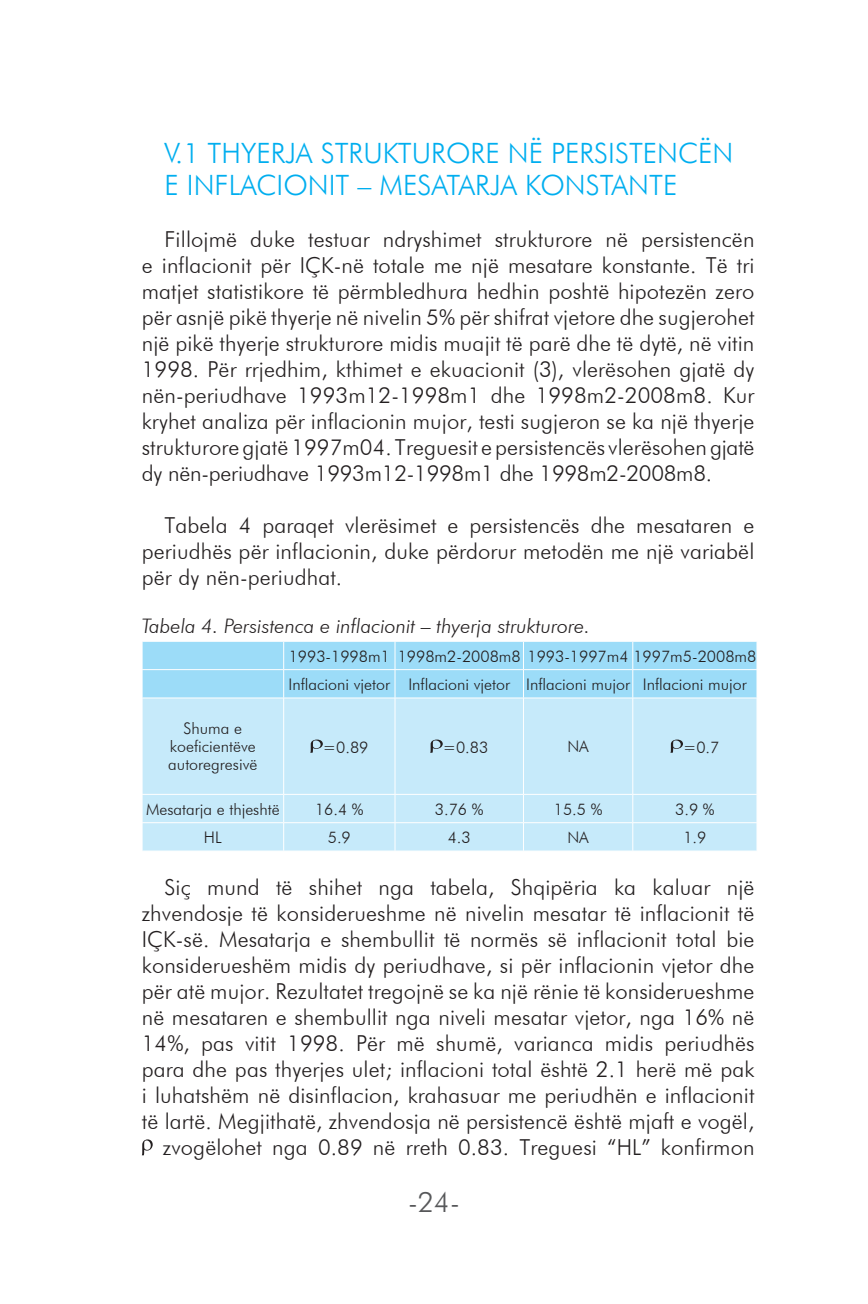
<style>
.page{position:relative;width:868px;height:1304px;background:#fff}
.page>*{position:absolute;margin:0;border:0;box-sizing:border-box;transform-origin:0 0}
.t1{font:300 28px/32px "Futura BT";color:#00aeef}
.t2{font:300 28px "Futura BT";color:#57585a}
.t3{font:300 22px/26px "Futura BT";letter-spacing:.005em;color:#231f20;text-align:justify}
.t4{font:italic 300 20px "Futura BT";color:#231f20}
.t5{font:300 16px/18px "Futura BT";color:#231f20}
</style>
<div class="page">
<div style="left:143px;top:699px;width:613px;height:152px;background:#c6eafa"></div>
<svg style="left:142px;top:641px;width:615px;height:57px;background:#a0ddf8"></svg>
<hr style="left:283px;top:698px;width:1px;height:96px;background:#fff">
<hr style="left:394px;top:698px;width:1px;height:96px;background:#fff">
<hr style="left:523px;top:698px;width:1px;height:96px;background:#fff">
<hr style="left:632px;top:698px;width:1px;height:96px;background:#fff">
<hr style="left:142px;top:794px;width:141px;height:1px;background:#fff">
<hr style="left:283px;top:794px;width:112px;height:1px;background:#fff">
<hr style="left:395px;top:794px;width:128px;height:1px;background:#fff">
<hr style="left:523px;top:794px;width:109px;height:1px;background:#fff">
<hr style="left:632px;top:794px;width:125px;height:1px;background:#fff">
<hr style="left:142px;top:822px;width:141px;height:1px;background:#fff">
<svg style="left:142px;top:795px;width:1px;height:56px"></svg>
<hr style="left:283px;top:822px;width:112px;height:1px;background:#fff">
<svg style="left:283px;top:795px;width:1px;height:56px"></svg>
<hr style="left:395px;top:822px;width:128px;height:1px;background:#fff">
<svg style="left:394px;top:795px;width:1px;height:56px"></svg>
<hr style="left:523px;top:822px;width:109px;height:1px;background:#fff">
<svg style="left:523px;top:795px;width:1px;height:56px"></svg>
<hr style="left:632px;top:822px;width:125px;height:1px;background:#fff">
<svg style="left:632px;top:795px;width:1px;height:56px"></svg>
<svg style="left:756px;top:795px;width:1px;height:56px"></svg>
<svg style="left:310px;top:740px;width:13px;height:13px"></svg>
<svg style="left:430px;top:740px;width:12px;height:13px"></svg>
<svg style="left:670px;top:740px;width:13px;height:13px"></svg>
<svg style="left:142px;top:1139px;width:11px;height:16px"></svg>
<p class="t1" style="left:164px;top:137px;width:570px">V.1 Thyerja strukturore në persistencën e inflacionit – mesatarja konstante</p>
<p class="t3" style="left:142px;top:226px;width:614px;text-indent:23px">Fillojmë duke testuar ndryshimet strukturore në persistencën e inflacionit për I ÇK-në totale me një mesatare konstante. Të tri matjet statistikore të përmbledhura hedhin poshtë hipotezën zero për asnjë pikë thyerje në nivelin 5% për shifrat vjetore dhe sugjerohet një pikë thyerje strukturore midis muajit të parë dhe të dytë, në vitin 1998. Për rrjedhim, kthimet e ekuacionit (3), vlerësohen gjatë dy nën-periudhave 1993m12-1998m1 dhe 1998m2-2008m8. Kur kryhet analiza për inflacionin mujor, testi sugjeron se ka një thyerje strukturore gjatë 1997m04. Treguesit e persistencës vlerësohen gjatë dy nën-periudhave 1993m12-1998m1 dhe 1998m2-2008m8.</p>
<p class="t3" style="left:142px;top:512px;width:614px;text-indent:23px">Tabela 4 paraqet vlerësimet e persistencës dhe mesataren e periudhës për inflacionin, duke përdorur metodën me një variabël për dy nën-periudhat.</p>
<p class="t4" style="left:142px;top:614px;width:449px">Tabela 4. Persistenca e inflacionit – thyerja strukturore.</p>
<p class="t5" style="left:288px;top:642px;width:469px;line-height:28.4px">1993-1998m1 1998m2-2008m8 1993-1997m4 1997m5-2008m8<br>I nflacioni vjetor I nflacioni vjetor I nflacioni mujor I nflacioni mujor</p>
<p class="t5" style="left:168px;top:719px;width:91px;text-align:center">Shuma e koeficientëve autoregresivë</p>
<p class="t5" style="left:323px;top:738px;width:47px">=0.89</p>
<p class="t5" style="left:442px;top:738px;width:47px">=0.83</p>
<p class="t5" style="left:567px;top:737px;width:23px">NA</p>
<p class="t5" style="left:683px;top:738px;width:38px">=0.7</p>
<p class="t5" style="left:146px;top:800px;width:135px">Mesatarja e thjeshtë</p>
<p class="t5" style="left:315px;top:800px;width:50px">16.4 %</p>
<p class="t5" style="left:435px;top:800px;width:50px">3.76 %</p>
<p class="t5" style="left:553px;top:800px;width:50px">15.5 %</p>
<p class="t5" style="left:675px;top:800px;width:41px">3.9 %</p>
<p class="t5" style="left:204px;top:828px;width:18px">HL</p>
<p class="t5" style="left:328px;top:828px;width:25px">5.9</p>
<p class="t5" style="left:447px;top:828px;width:25px">4.3</p>
<p class="t5" style="left:567px;top:828px;width:23px">NA</p>
<p class="t5" style="left:683px;top:828px;width:25px">1.9</p>
<p class="t3" style="left:142px;top:874px;width:614px;text-align:right">Siç mund të shihet nga tabela, Shqipëria ka kaluar një zhvendosje të konsiderueshme në nivelin mesatar të inflacionit të I ÇK-së. Mesatarja e shembullit të normës së inflacionit total bie konsiderueshëm midis dy periudhave, si për inflacionin vjetor dhe për atë mujor. Rezultatet tregojnë se ka një rënie të konsiderueshme në mesataren e shembullit nga niveli mesatar vjetor, nga 16% në 14%, pas vitit 1998. Për më shumë, varianca midis periudhës para dhe pas thyerjes ulet; inflacioni total është 2.1 herë më pak i luhatshëm në disinflacion, krahasuar me periudhën e inflacionit të lartë. Megjithatë, zhvendosja në persistencë është mjaft e vogël, zvogëlohet nga 0.89 në rreth 0.83. Treguesi “HL” konfirmon</p>
<p class="t2" style="left:408px;top:1185px;width:53px">-24-</p>
</div>
